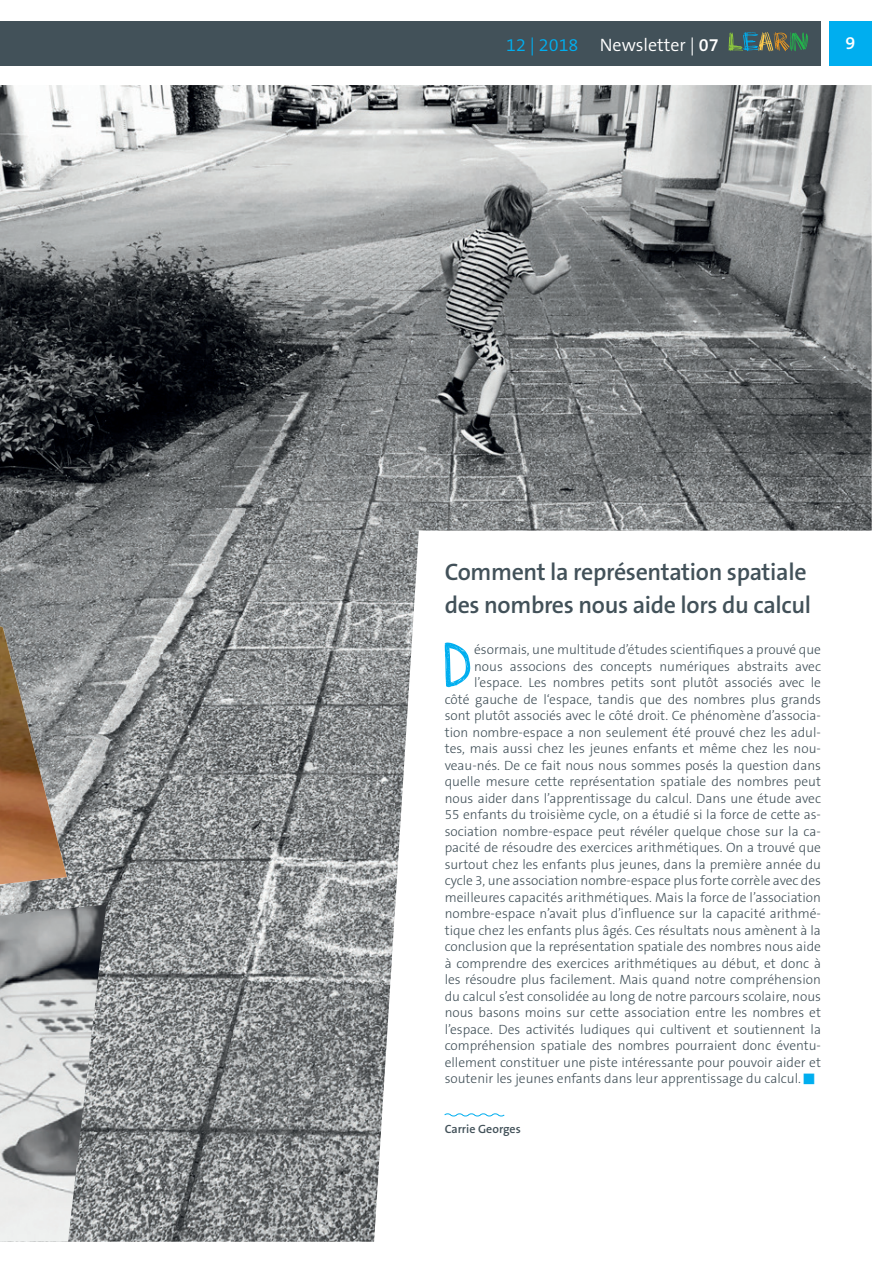
<style>
.page{position:relative;width:893px;height:1263px;background:#fff}
.page>*{position:absolute;margin:0;border:0;box-sizing:border-box;transform-origin:0 0}
.t1{font:51px "Janda Safeand Sound";color:#00aeef}
.t2{font:600 24px/33px "The Sans B W6";letter-spacing:-.015em;color:#425159}
.t3{font:300 18px "The Sans B W4";color:#fff}
.t4{font:600 18px "The Sans B W6";color:#fff}
.t5{font:300 13.5px "The Sans B W3";color:#425159}
.t6{font:600 12px "The Sans B W6";color:#425159}
.s1{color:#00aeef}
.s2{font-family:"The Sans B W6";font-weight:600}
</style>
<div class="page">
<div style="left:0;top:21px;width:821px;height:45px;background:#425159"></div>
<svg style="left:728px;top:32px;width:80px;height:19px"></svg>
<div style="left:829px;top:21px;width:43px;height:45px;background:#00aeef"></div>
<img style="left:0;top:85px;width:872px;height:1157px">
<img style="left:0;top:904px;width:106px;height:338px">
<img style="left:0;top:626px;width:67px;height:258px">
<svg style="left:372px;top:531px;width:500px;height:711px"></svg>
<svg style="left:444px;top:1112px;width:61px;height:5px"></svg>
<svg style="left:804px;top:1073px;width:10px;height:11px"></svg>
<h3 class="t3" style="left:506px;top:33px;width:214px"><span class="s1">12 | 2018</span> Newsletter | <span class="s2">07</span></h3>
<h3 class="t4" style="left:845px;top:31px;width:11px">9</h3>
<h2 class="t2" style="left:445px;top:556px;width:368px">Comment la représentation spatiale des nombres nous aide lors du calcul</h2>
<h1 class="t1" style="left:443px;top:630px;width:30px">D</h1>
<p class="t5" style="left:474px;top:641px;width:348px">ésormais, une multitude d’études scientifiques a prouvé que</p>
<p class="t5" style="left:474px;top:658px;width:348px">nous associons des concepts numériques abstraits avec</p>
<p class="t5" style="left:474px;top:674px;width:348px">l’espace. Les nombres petits sont plutôt associés avec le</p>
<p class="t5" style="left:445px;top:691px;width:378px">côté gauche de l‘espace, tandis que des nombres plus grands</p>
<p class="t5" style="left:445px;top:707px;width:378px">sont plutôt associés avec le côté droit. Ce phénomène d’associa-</p>
<p class="t5" style="left:445px;top:724px;width:378px">tion nombre-espace a non seulement été prouvé chez les adul-</p>
<p class="t5" style="left:445px;top:740px;width:378px">tes, mais aussi chez les jeunes enfants et même chez les nou-</p>
<p class="t5" style="left:445px;top:757px;width:378px">veau-nés. De ce fait nous nous sommes posés la question dans</p>
<p class="t5" style="left:445px;top:773px;width:378px">quelle mesure cette représentation spatiale des nombres peut</p>
<p class="t5" style="left:445px;top:790px;width:378px">nous aider dans l’apprentissage du calcul. Dans une étude avec</p>
<p class="t5" style="left:445px;top:806px;width:378px">55 enfants du troisième cycle, on a étudié si la force de cette as-</p>
<p class="t5" style="left:445px;top:823px;width:378px">sociation nombre-espace peut révéler quelque chose sur la ca-</p>
<p class="t5" style="left:445px;top:839px;width:378px">pacité de résoudre des exercices arithmétiques. On a trouvé que</p>
<p class="t5" style="left:445px;top:856px;width:378px">surtout chez les enfants plus jeunes, dans la première année du</p>
<p class="t5" style="left:445px;top:872px;width:378px">cycle 3, une association nombre-espace plus forte corrèle avec des</p>
<p class="t5" style="left:445px;top:889px;width:378px">meilleures capacités arithmétiques. Mais la force de l’association</p>
<p class="t5" style="left:445px;top:905px;width:378px">nombre-espace n’avait plus d’influence sur la capacité arithmé-</p>
<p class="t5" style="left:445px;top:922px;width:378px">tique chez les enfants plus âgés. Ces résultats nous amènent à la</p>
<p class="t5" style="left:445px;top:938px;width:378px">conclusion que la représentation spatiale des nombres nous aide</p>
<p class="t5" style="left:445px;top:955px;width:378px">à comprendre des exercices arithmétiques au début, et donc à</p>
<p class="t5" style="left:445px;top:971px;width:378px">les résoudre plus facilement. Mais quand notre compréhension</p>
<p class="t5" style="left:445px;top:987px;width:378px">du calcul s’est consolidée au long de notre parcours scolaire, nous</p>
<p class="t5" style="left:445px;top:1004px;width:378px">nous basons moins sur cette association entre les nombres et</p>
<p class="t5" style="left:445px;top:1020px;width:378px">l’espace. Des activités ludiques qui cultivent et soutiennent la</p>
<p class="t5" style="left:445px;top:1037px;width:378px">compréhension spatiale des nombres pourraient donc éventu-</p>
<p class="t5" style="left:445px;top:1053px;width:378px">ellement constituer une piste intéressante pour pouvoir aider et</p>
<p class="t5" style="left:445px;top:1070px;width:358px">soutenir les jeunes enfants dans leur apprentissage du calcul.</p>
<p class="t6" style="left:445px;top:1121px;width:78px">Carrie Georges</p>
</div>
